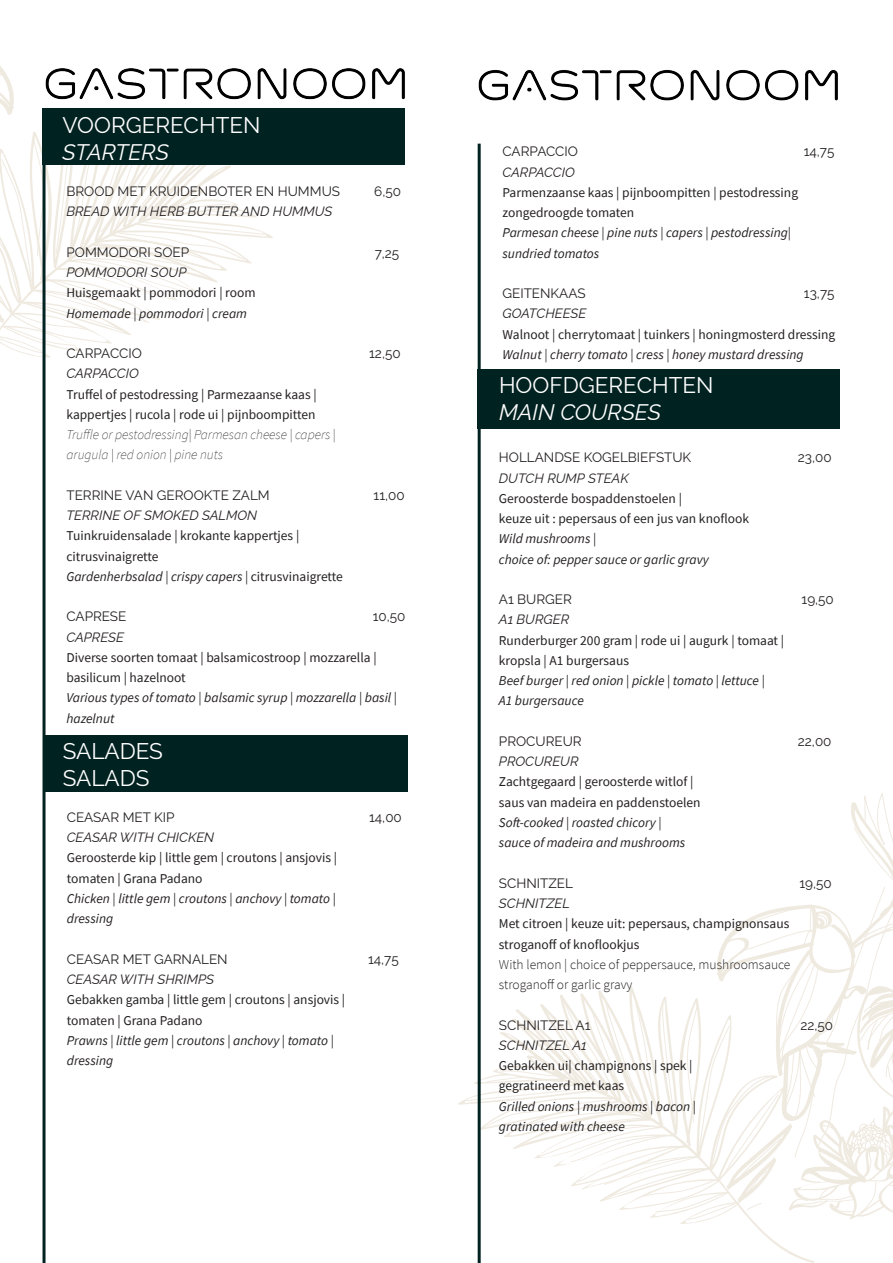
<style>
.page{position:relative;width:893px;height:1263px;background:#fff}
.page>*{position:absolute;margin:0;border:0;box-sizing:border-box;transform-origin:0 0}
.KOP{font:22.5px "Raleway";color:#fff}
.KOP-2{font:italic 100 22.5px "Raleway";color:#fff}
.KOP-3{font:13.5px "Source Sans Pro";color:#231f20}
.KOP-4{font:italic 13.5px "Source Sans Pro";color:#231f20}
.KOP-5{font:13.5px "Raleway";color:#231f20}
.KOP-6{font:italic 100 13.5px "Raleway";color:#231f20}
.t1{font:italic 200 13.5px "Source Sans Pro";color:#231f20}
.t2{font:300 13.5px "Source Sans Pro";color:#231f20}
.s1{font-style:normal}
</style>
<div class="page">
<svg style="left:0;top:66px;width:273px;height:331px"></svg>
<svg style="left:458px;top:769px;width:435px;height:456px"></svg>
<hr style="left:43px;top:165px;width:3px;height:1098px;background:#002221">
<div style="left:42px;top:108px;width:362px;height:56px;background:#002221"></div>
<div style="left:46px;top:735px;width:362px;height:56px;background:#002221"></div>
<hr style="left:478px;top:144px;width:3px;height:1119px;background:#002221">
<div style="left:478px;top:369px;width:362px;height:59px;background:#002221"></div>
<img style="left:43px;top:66px;width:362px;height:46px">
<img style="left:478px;top:70px;width:360px;height:31px">
<p class="KOP" style="left:63px;top:112px;width:199px">VOORGERECHTEN</p>
<p class="KOP-2" style="left:63px;top:134px;width:108px">STARTERS</p>
<p class="KOP-5" style="left:66px;top:183px;width:275px">BROOD MET KRUIDENBOTER EN HUMMUS</p>
<p class="KOP-5" style="left:374px;top:183px;width:28px">6,50</p>
<p class="KOP-6" style="left:66px;top:201px;width:268px">BREAD WITH HERB BUTTER AND HUMMUS</p>
<p class="KOP-5" style="left:66px;top:244px;width:124px">POMMODORI SOEP</p>
<p class="KOP-5" style="left:375px;top:245px;width:26px">7,25</p>
<p class="KOP-6" style="left:66px;top:261px;width:121px">POMMODORI SOUP</p>
<p class="KOP-3" style="left:66px;top:284px;width:191px">Huisgemaakt | pommodori | room</p>
<p class="KOP-4" style="left:66px;top:304px;width:182px">Homemade | pommodori | cream</p>
<p class="KOP-5" style="left:66px;top:345px;width:77px">CARPACCIO</p>
<p class="KOP-5" style="left:369px;top:345px;width:33px">12,50</p>
<p class="KOP-6" style="left:66px;top:363px;width:74px">CARPACCIO</p>
<p class="KOP-3" style="left:66px;top:385px;width:252px">Truffel of pestodressing | Parmezaanse kaas |</p>
<p class="KOP-3" style="left:66px;top:406px;width:251px">kappertjes | rucola | rode ui | pijnboompitten</p>
<p class="t1" style="left:66px;top:426px;width:271px">Truffle or pestodressing| Parmesan cheese | capers |</p>
<p class="t1" style="left:66px;top:447px;width:158px">arugula | red onion | pine nuts</p>
<p class="KOP-5" style="left:66px;top:487px;width:205px">TERRINE VAN GEROOKTE ZALM</p>
<p class="KOP-5" style="left:374px;top:487px;width:33px">11,00</p>
<p class="KOP-6" style="left:66px;top:504px;width:192px">TERRINE OF SMOKED SALMON</p>
<p class="KOP-3" style="left:66px;top:527px;width:234px">Tuinkruidensalade | krokante kappertjes |</p>
<p class="KOP-3" style="left:66px;top:547px;width:94px">citrusvinaigrette</p>
<p class="KOP-4" style="left:66px;top:568px;width:278px">Gardenherbsalad | crispy capers | <span class="s1">citrusvinaigrette</span></p>
<p class="KOP-5" style="left:66px;top:609px;width:61px">CAPRESE</p>
<p class="KOP-5" style="left:373px;top:609px;width:34px">10,50</p>
<p class="KOP-6" style="left:66px;top:626px;width:59px">CAPRESE</p>
<p class="KOP-3" style="left:66px;top:649px;width:312px">Diverse soorten tomaat | balsamicostroop | mozzarella |</p>
<p class="KOP-3" style="left:66px;top:669px;width:121px">basilicum | hazelnoot</p>
<p class="KOP-4" style="left:66px;top:689px;width:332px">Various types of tomato | balsamic syrup | mozzarella | basil |</p>
<p class="KOP-4" style="left:66px;top:709px;width:50px">hazelnut</p>
<p class="KOP" style="left:63px;top:738px;width:102px">SALADES</p>
<p class="KOP" style="left:63px;top:765px;width:88px">SALADS</p>
<p class="KOP-5" style="left:67px;top:809px;width:109px">CEASAR MET KIP</p>
<p class="KOP-5" style="left:369px;top:809px;width:34px">14,00</p>
<p class="KOP-6" style="left:67px;top:827px;width:149px">CEASAR WITH CHICKEN</p>
<p class="KOP-3" style="left:67px;top:849px;width:272px">Geroosterde kip | little gem | croutons | ansjovis |</p>
<p class="KOP-3" style="left:67px;top:870px;width:137px">tomaten | Grana Padano</p>
<p class="KOP-4" style="left:67px;top:890px;width:271px">Chicken | little gem | croutons | anchovy | tomato |</p>
<p class="KOP-4" style="left:67px;top:910px;width:48px">dressing</p>
<p class="KOP-5" style="left:67px;top:951px;width:162px">CEASAR MET GARNALEN</p>
<p class="KOP-5" style="left:368px;top:951px;width:32px">14,75</p>
<p class="KOP-6" style="left:67px;top:968px;width:149px">CEASAR WITH SHRIMPS</p>
<p class="KOP-3" style="left:67px;top:991px;width:280px">Gebakken gamba | little gem | croutons | ansjovis |</p>
<p class="KOP-3" style="left:67px;top:1011px;width:137px">tomaten | Grana Padano</p>
<p class="KOP-4" style="left:67px;top:1032px;width:269px">Prawns | little gem | croutons | anchovy | tomato |</p>
<p class="KOP-4" style="left:67px;top:1052px;width:48px">dressing</p>
<p class="KOP-5" style="left:502px;top:144px;width:77px">CARPACCIO</p>
<p class="KOP-5" style="left:804px;top:144px;width:32px">14,75</p>
<p class="KOP-6" style="left:502px;top:161px;width:74px">CARPACCIO</p>
<p class="KOP-3" style="left:502px;top:184px;width:297px">Parmenzaanse kaas | pijnboompitten | pestodressing</p>
<p class="KOP-3" style="left:502px;top:204px;width:133px">zongedroogde tomaten</p>
<p class="KOP-4" style="left:502px;top:224px;width:290px">Parmesan cheese | pine nuts | capers | pestodressing|</p>
<p class="KOP-4" style="left:502px;top:244px;width:98px">sundried tomatos</p>
<p class="KOP-5" style="left:502px;top:285px;width:85px">GEITENKAAS</p>
<p class="KOP-5" style="left:804px;top:285px;width:32px">13,75</p>
<p class="KOP-6" style="left:502px;top:303px;width:85px">GOATCHEESE</p>
<p class="KOP-3" style="left:502px;top:325px;width:334px">Walnoot | cherrytomaat | tuinkers | honingmosterd dressing</p>
<p class="KOP-4" style="left:502px;top:346px;width:303px">Walnut | cherry tomato | cress | honey mustard dressing</p>
<p class="KOP" style="left:499px;top:372px;width:216px">HOOFDGERECHTEN</p>
<p class="KOP-2" style="left:499px;top:394px;width:163px">MAIN COURSES</p>
<p class="KOP-5" style="left:499px;top:450px;width:194px">HOLLANDSE KOGELBIEFSTUK</p>
<p class="KOP-5" style="left:798px;top:450px;width:35px">23,00</p>
<p class="KOP-6" style="left:499px;top:467px;width:131px">DUTCH RUMP STEAK</p>
<p class="KOP-3" style="left:499px;top:490px;width:184px">Geroosterde bospaddenstoelen |</p>
<p class="KOP-3" style="left:499px;top:510px;width:252px">keuze uit : pepersaus of een jus van knoflook</p>
<p class="KOP-4" style="left:499px;top:530px;width:99px">Wild mushrooms |</p>
<p class="KOP-4" style="left:499px;top:551px;width:212px">choice of: pepper sauce or garlic gravy</p>
<p class="KOP-5" style="left:499px;top:592px;width:75px">A1 BURGER</p>
<p class="KOP-5" style="left:801px;top:592px;width:34px">19,50</p>
<p class="KOP-6" style="left:499px;top:609px;width:72px">A1 BURGER</p>
<p class="KOP-3" style="left:499px;top:632px;width:287px">Runderburger 200 gram | rode ui | augurk | tomaat |</p>
<p class="KOP-3" style="left:499px;top:652px;width:132px">kropsla | A1 burgersaus</p>
<p class="KOP-4" style="left:499px;top:672px;width:267px">Beef burger | red onion | pickle | tomato | lettuce |</p>
<p class="KOP-4" style="left:499px;top:692px;width:86px">A1 burgersauce</p>
<p class="KOP-5" style="left:499px;top:733px;width:84px">PROCUREUR</p>
<p class="KOP-5" style="left:798px;top:733px;width:35px">22,00</p>
<p class="KOP-6" style="left:499px;top:751px;width:81px">PROCUREUR</p>
<p class="KOP-3" style="left:499px;top:773px;width:196px">Zachtgegaard | geroosterde witlof |</p>
<p class="KOP-3" style="left:499px;top:794px;width:203px">saus van madeira en paddenstoelen</p>
<p class="KOP-4" style="left:499px;top:814px;width:164px">Soft-cooked | roasted chicory |</p>
<p class="KOP-4" style="left:499px;top:834px;width:188px">sauce of madeira and mushrooms</p>
<p class="KOP-5" style="left:499px;top:875px;width:76px">SCHNITZEL</p>
<p class="KOP-5" style="left:799px;top:875px;width:34px">19,50</p>
<p class="KOP-6" style="left:499px;top:892px;width:72px">SCHNITZEL</p>
<p class="KOP-3" style="left:499px;top:915px;width:292px">Met citroen | keuze uit: pepersaus, champignonsaus</p>
<p class="KOP-3" style="left:499px;top:935px;width:142px">stroganoff of knoflookjus</p>
<p class="t2" style="left:499px;top:956px;width:293px">With lemon | choice of peppersauce, mushroomsauce</p>
<p class="t2" style="left:499px;top:976px;width:135px">stroganoff or garlic gravy</p>
<p class="KOP-5" style="left:499px;top:1017px;width:93px">SCHNITZEL A1</p>
<p class="KOP-5" style="left:800px;top:1017px;width:34px">22,50</p>
<p class="KOP-6" style="left:499px;top:1034px;width:89px">SCHNITZEL A1</p>
<p class="KOP-3" style="left:499px;top:1057px;width:195px">Gebakken ui| champignons | spek |</p>
<p class="KOP-3" style="left:499px;top:1077px;width:127px">gegratineerd met kaas</p>
<p class="KOP-4" style="left:499px;top:1097px;width:198px">Grilled onions | mushrooms | bacon |</p>
<p class="KOP-4" style="left:499px;top:1118px;width:127px">gratinated with cheese</p>
</div>
